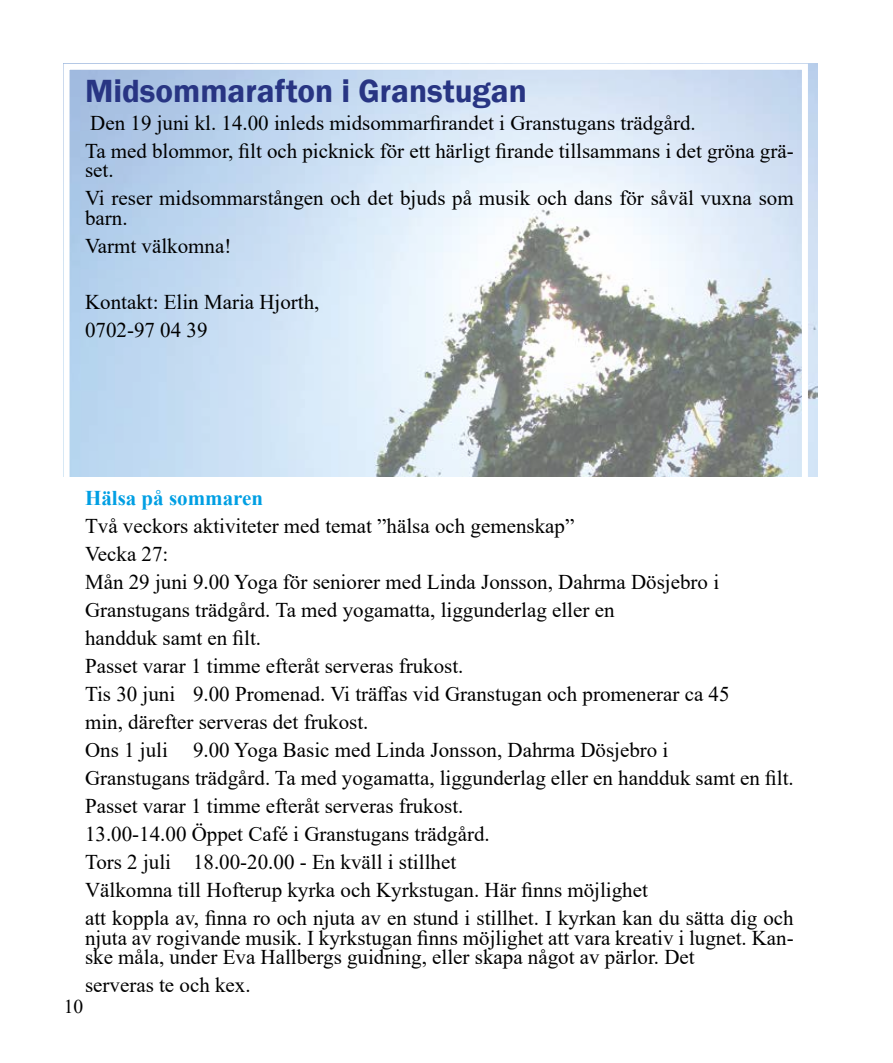
<style>
.page{position:relative;width:893px;height:1063px;background:#fff}
.page>*{position:absolute;margin:0;border:0;box-sizing:border-box;transform-origin:0 0}
.t1{font:600 33px "Franklin Gothic";color:#283583}
.t2{font:21px/28px "Times New Roman";color:#000}
.t3{font:700 21px "Times New Roman";color:#009fe3}
.t4{font:19.5px "Times New Roman";color:#000}
</style>
<div class="page">
<img style="left:71px;top:64px;width:747px;height:413px">
<div style="left:64px;top:64px;width:744px;height:935px;border:6px solid #fff"></div>
<h1 class="t1" style="left:85px;top:70px;width:443px">Midsommarafton i Granstugan</h1>
<p class="t2" style="left:85px;top:108px;width:710px">Den 19 juni kl. 14.00 inleds midsommarfirandet i Granstugans trädgård.<br>Ta med blommor, filt och picknick för ett härligt firande tillsammans i det gröna grä-</p>
<p class="t2" style="left:85px;top:156px;width:710px">set.<br>Vi reser midsommarstången och det bjuds på musik och dans för såväl vuxna som</p>
<p class="t2" style="left:85px;top:203px;width:148px">barn.<br>Varmt välkomna!</p>
<p class="t2" style="left:85px;top:287px;width:236px">Kontakt: Elin Maria Hjorth,<br>0702-97 04 39</p>
<p class="t3" style="left:85px;top:483px;width:180px">Hälsa på sommaren</p>
<p class="t2" style="left:85px;top:511px;width:710px">Två veckors aktiviteter med temat ”hälsa och gemenskap”<br>Vecka 27:<br>Mån 29 juni 9.00 Yoga för seniorer med Linda Jonsson, Dahrma Dösjebro i Granstugans trädgård. Ta med yogamatta, liggunderlag eller en<br>handduk samt en filt.<br>Passet varar 1 timme efteråt serveras frukost.<br>Tis 30 juni 9.00 Promenad. Vi träffas vid Granstugan och promenerar ca 45<br>min, därefter serveras det frukost.<br>Ons 1 juli 9.00 Yoga Basic med Linda Jonsson, Dahrma Dösjebro i<br>Granstugans trädgård. Ta med yogamatta, liggunderlag eller en handduk samt en filt.<br>Passet varar 1 timme efteråt serveras frukost.<br>13.00-14.00 Öppet Café i Granstugans trädgård.<br>Tors 2 juli 18.00-20.00 - En kväll i stillhet<br>Välkomna till Hofterup kyrka och Kyrkstugan. Här finns möjlighet<br>att koppla av, finna ro och njuta av en stund i stillhet. I kyrkan kan du sätta dig och</p>
<p class="t2" style="left:85px;top:927px;width:710px;line-height:19.5px">njuta av rogivande musik. I kyrkstugan finns möjlighet att vara kreativ i lugnet. Kan&shy;ske måla, under Eva Hallbergs guidning, eller skapa något av pärlor. Det</p>
<p class="t2" style="left:85px;top:970px;width:167px">serveras te och kex.</p>
<p class="t4" style="left:64px;top:993px;width:21px">10</p>
</div>
